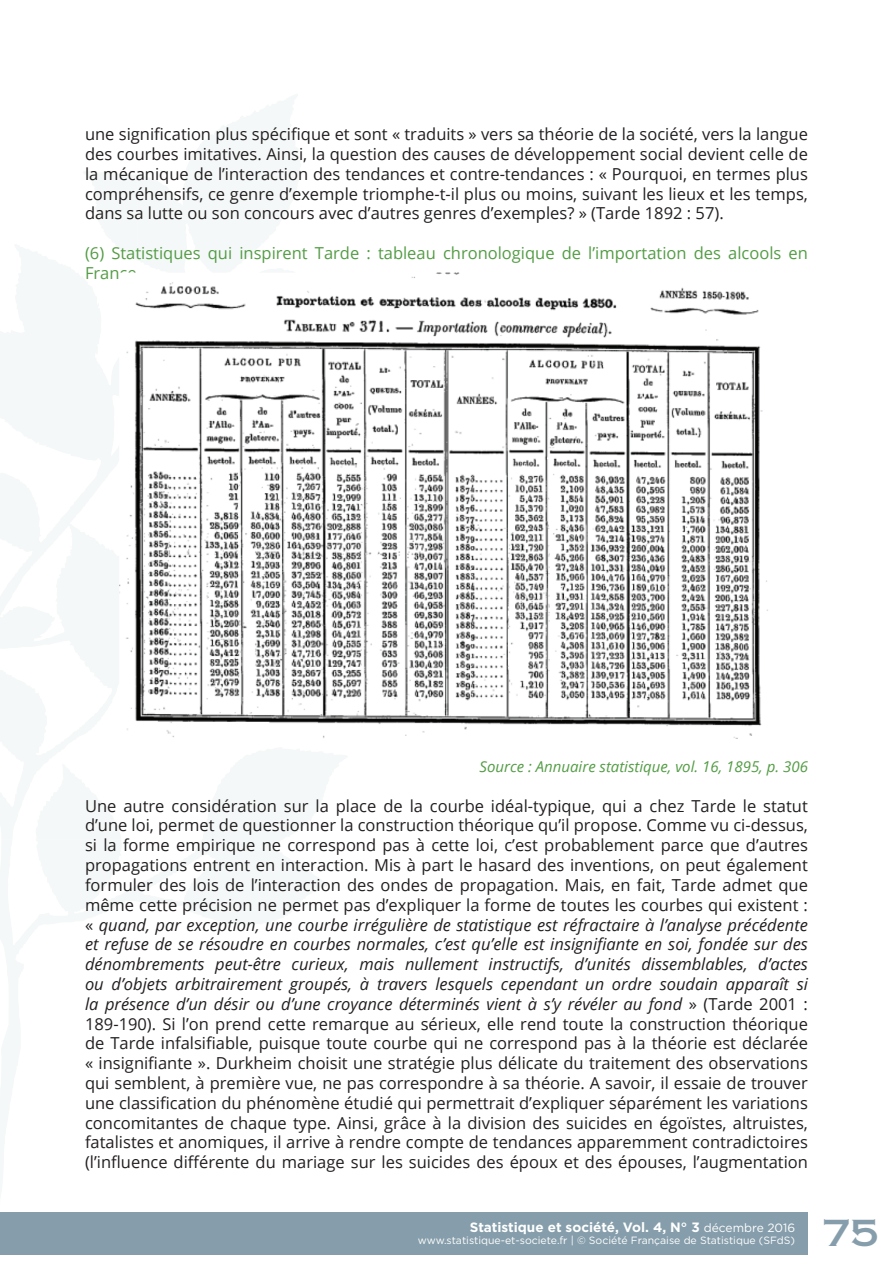
<style>
.page{position:relative;width:893px;height:1263px;background:#fff}
.page>*{position:absolute;margin:0;border:0;box-sizing:border-box;transform-origin:0 0}
.t1{font:36px "Copperplate Gothic Std 31 AB";color:#869eab}
.t2{font:16.5px/19.8px "Open Sans";color:#231f20;text-align:justify}
.t3{font:16.5px/19.8px "Open Sans";color:#539c45}
.t4{font:italic 15px "Open Sans";color:#539c45}
.t5{font:700 13.5px "Gotham";color:#fff}
.t6{font:10.5px "Gotham";color:#fff}
.s1{font-style:italic}
.s2{font-weight:400;font-size:12px}
</style>
<div class="page">
<div style="left:0;top:1212px;width:808px;height:42px;background:#869eab"></div>
<img style="left:119px;top:272px;width:649px;height:466px">
<p class="t2" style="left:85px;top:124px;width:724px">une signification plus spécifique et sont « traduits » vers sa théorie de la société, vers la langue des courbes imitatives. Ainsi, la question des causes de développement social devient celle de la mécanique de l’interaction des tendances et contre-tendances : « Pourquoi, en termes plus compréhensifs, ce genre d’exemple triomphe-t-il plus ou moins, suivant les lieux et les temps, dans sa lutte ou son concours avec d’autres genres d’exemples? » (Tarde 1892 : 57).</p>
<p class="t3" style="left:85px;top:243px;width:724px">(6) Statistiques qui inspirent Tarde : tableau chronologique de l’importation des alcools en<br>France</p>
<p class="t4" style="left:479px;top:756px;width:330px">Source : Annuaire statistique, vol. 16, 1895, p. 306</p>
<p class="t2" style="left:85px;top:795px;width:724px">Une autre considération sur la place de la courbe idéal-typique, qui a chez Tarde le statut d’une loi, permet de questionner la construction théorique qu’il propose. Comme vu ci-dessus, si la forme empirique ne correspond pas à cette loi, c’est probablement parce que d’autres propagations entrent en interaction. Mis à part le hasard des inventions, on peut également formuler des lois de l’interaction des ondes de propagation. Mais, en fait, Tarde admet que même cette précision ne permet pas d’expliquer la forme de toutes les courbes qui existent : « <span class="s1">quand, par exception, une courbe irrégulière de statistique est réfractaire à l’analyse précédente et refuse de se résoudre en courbes normales, c’est qu’elle est insignifiante en soi, fondée sur des dénombrements peut-être curieux, mais nullement instructifs, d’unités dissemblables, d’actes ou d’objets arbitrairement groupés, à travers lesquels cependant un ordre soudain apparaît si la présence d’un désir ou d’une croyance déterminés vient à s’y révéler au fond</span> » (Tarde 2001 :<br>189-190). Si l’on prend cette remarque au sérieux, elle rend toute la construction théorique de Tarde infalsifiable, puisque toute courbe qui ne correspond pas à la théorie est déclarée « insignifiante ». Durkheim choisit une stratégie plus délicate du traitement des observations qui semblent, à première vue, ne pas correspondre à sa théorie. A savoir, il essaie de trouver une classification du phénomène étudié qui permettrait d’expliquer séparément les variations concomitantes de chaque type. Ainsi, grâce à la division des suicides en égoïstes, altruistes, fatalistes et anomiques, il arrive à rendre compte de tendances apparemment contradictoires (l’influence différente du mariage sur les suicides des époux et des épouses, l’augmentation</p>
<p class="t5" style="left:470px;top:1218px;width:327px">Statistique et société, Vol. 4, N° 3 <span class="s2">décembre 2016</span></p>
<p class="t6" style="left:418px;top:1234px;width:379px">www.statistique-et-societe.fr | © Société Française de Statistique (SFdS)</p>
<h1 class="t1" style="left:822px;top:1212px;width:58px">75</h1>
</div>
